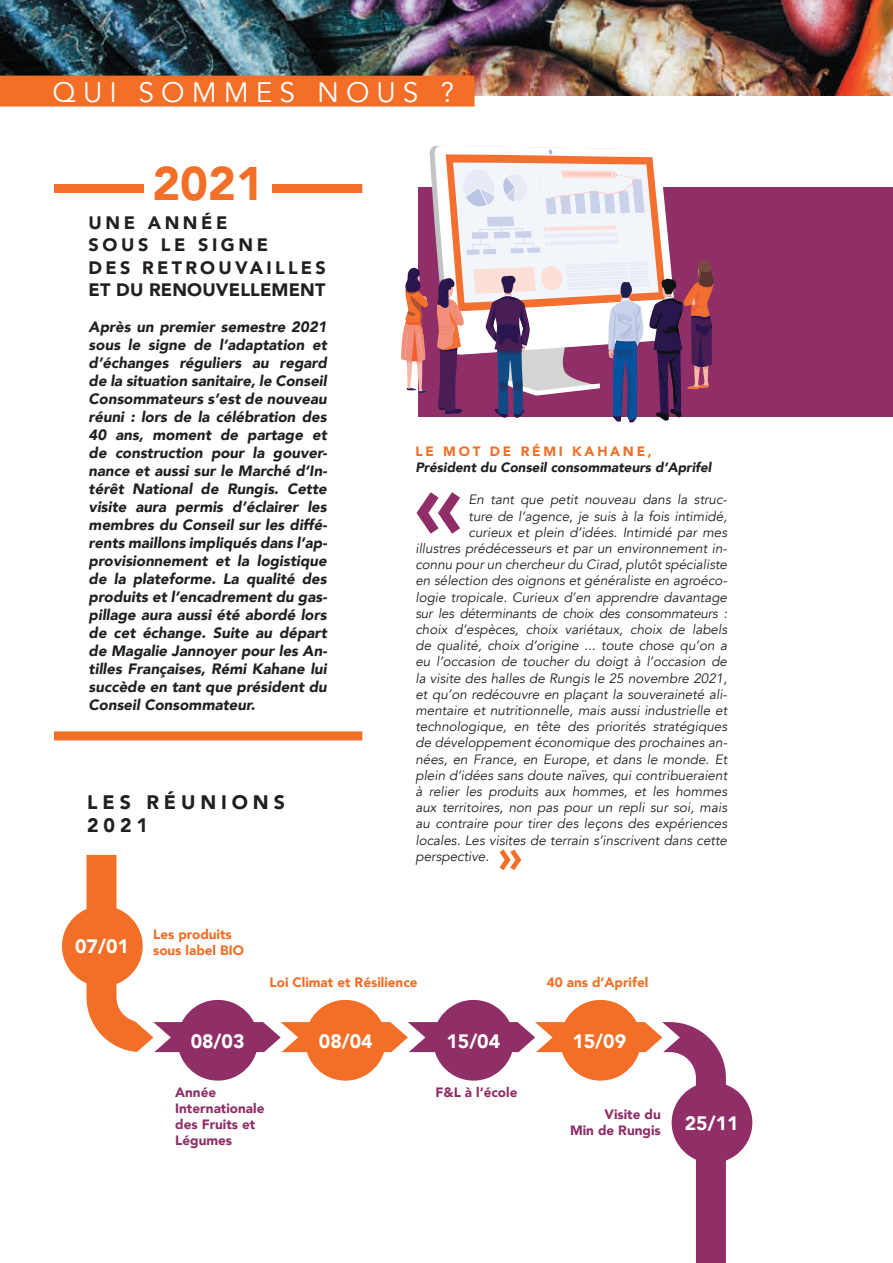
<style>
.page{position:relative;width:893px;height:1263px;background:#fff}
.page>*{position:absolute;margin:0;border:0;box-sizing:border-box;transform-origin:0 0}
.t1{font:900 47.1px "Avenir";color:#f36e26}
.t2{font:28.2px "Avenir";letter-spacing:.25em;color:#fff}
.t3{font:900 19.5px/22.5px "Avenir";letter-spacing:.25em;color:#231f20}
.t4{font:900 19.35px "Avenir";color:#fff}
.t5{font:900 18px/22.5px "Avenir";letter-spacing:.18em;color:#231f20}
.t6{font:italic 900 15px/18px "Avenir";color:#231f20;text-align:justify}
.t7{font:15px "Avenir";letter-spacing:.25em;color:#fff}
.t8{font:italic 13.5px "Avenir";color:#231f20}
.t9{font:900 13.5px/16.2px "Avenir";color:#8f2e67}
.t10{font:900 13.5px/16.2px "Avenir";color:#f36e26}
.t11{font:italic 13.5px "Avenir";letter-spacing:-.02em;color:#231f20}
.t12{font:italic 900 13.5px "Avenir";color:#231f20}
.t13{font:900 13.5px "Avenir";letter-spacing:.2em;color:#f36e26}
</style>
<div class="page">
<div style="left:54px;top:184px;width:308px;height:9px;background:#f36e26"></div>
<div style="left:54px;top:731px;width:308px;height:9px;background:#f36e26"></div>
<div style="left:144px;top:153px;width:128px;height:47px;background:#fff"></div>
<svg style="left:416px;top:492px;width:44px;height:42px"></svg>
<svg style="left:87px;top:849px;width:639px;height:414px"></svg>
<div style="left:178px;top:1000px;width:80px;height:80px;background:#8f2e67;border-radius:50%"></div>
<div style="left:62px;top:906px;width:81px;height:80px;background:#f36e26;border-radius:50%"></div>
<div style="left:433px;top:1000px;width:81px;height:80px;background:#8f2e67;border-radius:50%"></div>
<div style="left:672px;top:1082px;width:80px;height:81px;background:#8f2e67;border-radius:50%"></div>
<div style="left:305px;top:1000px;width:81px;height:80px;background:#f36e26;border-radius:50%"></div>
<div style="left:560px;top:1000px;width:81px;height:80px;background:#f36e26;border-radius:50%"></div>
<div style="left:419px;top:187px;width:474px;height:230px;background:#8f2e67"></div>
<img style="left:0;top:0;width:893px;height:96px">
<div style="left:0;top:76px;width:475px;height:31px;background:#f36e26"></div>
<svg style="left:401px;top:150px;width:313px;height:272px"></svg>
<h2 class="t2" style="left:53px;top:76px;width:403px">QUI SOMMES NOUS ?</h2>
<p class="t7" style="left:53px;top:86px;width:88px">PARTIE 1</p>
<h1 class="t1" style="left:152px;top:143px;width:113px">2021</h1>
<h3 class="t5" style="left:89px;top:210px;width:239px">UNE ANNÉE<br>SOUS LE SIGNE<br>DES RETROUVAILLES<br>ET DU RENOUVELLEMENT</h3>
<p class="t6" style="left:89px;top:318px;width:240px">Après un premier semestre 2021 sous le signe de l’adaptation et d’échanges réguliers au regard de la situation sanitaire, le Conseil Consommateurs s’est de nouveau réuni : lors de la célébration des 40 ans, moment de partage et de construction pour la gouver&shy;nance et aussi sur le Marché d’In&shy;térêt National de Rungis. Cette visite aura permis d’éclairer les membres du Conseil sur les diffé&shy;rents maillons impliqués dans l’ap&shy;provisionnement et la logistique de la plateforme. La qualité des produits et l’encadrement du gas&shy;pillage aura aussi été abordé lors de cet échange. Suite au départ de Magalie Jannoyer pour les An&shy;tilles Françaises, Rémi Kahane lui succède en tant que président du Conseil Consommateur.</p>
<h3 class="t3" style="left:87px;top:791px;width:199px">LES RÉUNIONS<br>2021</h3>
<h3 class="t4" style="left:75px;top:930px;width:55px">07/01</h3>
<p class="t10" style="left:153px;top:926px;width:92px">Les produits sous label BIO</p>
<p class="t13" style="left:415px;top:439px;width:238px">LE MOT DE RÉMI KAHANE,</p>
<p class="t12" style="left:415px;top:456px;width:297px">Président du Conseil consommateurs d’Aprifel</p>
<p class="t8" style="left:469px;top:492px;width:260px">En tant que petit nouveau dans la struc-</p>
<p class="t8" style="left:469px;top:508px;width:260px">ture de l’agence, je suis à la fois intimidé,</p>
<p class="t8" style="left:469px;top:524px;width:260px">curieux et plein d’idées. Intimidé par mes</p>
<p class="t8" style="left:415px;top:540px;width:313px">illustres prédécesseurs et par un environnement in-</p>
<p class="t8" style="left:415px;top:556px;width:313px">connu pour un chercheur du Cirad, plutôt spécialiste</p>
<p class="t8" style="left:415px;top:573px;width:313px">en sélection des oignons et généraliste en agroéco-</p>
<p class="t8" style="left:415px;top:589px;width:313px">logie tropicale. Curieux d’en apprendre davantage</p>
<p class="t11" style="left:415px;top:605px;width:313px">sur les déterminants de choix des consommateurs :</p>
<p class="t8" style="left:415px;top:621px;width:313px">choix d’espèces, choix variétaux, choix de labels</p>
<p class="t8" style="left:415px;top:637px;width:313px">de qualité, choix d’origine ... toute chose qu’on a</p>
<p class="t8" style="left:415px;top:654px;width:313px">eu l’occasion de toucher du doigt à l’occasion de</p>
<p class="t8" style="left:415px;top:670px;width:313px">la visite des halles de Rungis le 25 novembre 2021,</p>
<p class="t8" style="left:415px;top:686px;width:313px">et qu’on redécouvre en plaçant la souveraineté ali-</p>
<p class="t8" style="left:415px;top:702px;width:313px">mentaire et nutritionnelle, mais aussi industrielle et</p>
<p class="t8" style="left:415px;top:718px;width:313px">technologique, en tête des priorités stratégiques</p>
<p class="t8" style="left:415px;top:735px;width:313px">de développement économique des prochaines an-</p>
<p class="t8" style="left:415px;top:751px;width:313px">nées, en France, en Europe, et dans le monde. Et</p>
<p class="t8" style="left:415px;top:767px;width:313px">plein d’idées sans doute naïves, qui contribueraient</p>
<p class="t8" style="left:415px;top:783px;width:313px">à relier les produits aux hommes, et les hommes</p>
<p class="t8" style="left:415px;top:799px;width:313px">aux territoires, non pas pour un repli sur soi, mais</p>
<p class="t8" style="left:415px;top:816px;width:313px">au contraire pour tirer des leçons des expériences</p>
<p class="t8" style="left:415px;top:832px;width:313px">locales. Les visites de terrain s’inscrivent dans cette</p>
<p class="t8" style="left:415px;top:848px;width:75px">perspective.</p>
<h3 class="t4" style="left:191px;top:1024px;width:55px">08/03</h3>
<p class="t10" style="left:270px;top:974px;width:150px">Loi Climat et Résilience</p>
<p class="t10" style="left:547px;top:974px;width:103px">40 ans d’Aprifel</p>
<h3 class="t4" style="left:319px;top:1024px;width:55px">08/04</h3>
<h3 class="t4" style="left:446px;top:1024px;width:55px">15/04</h3>
<h3 class="t4" style="left:572px;top:1024px;width:55px">15/09</h3>
<p class="t9" style="left:175px;top:1083px;width:91px">Année<br>Internationale des Fruits et<br>Légumes</p>
<p class="t9" style="left:435px;top:1083px;width:83px">F&amp;L à l’école</p>
<p class="t9" style="left:570px;top:1106px;width:92px;text-align:right">Visite du<br>Min de Rungis</p>
<h3 class="t4" style="left:685px;top:1107px;width:55px">25/11</h3>
</div>
